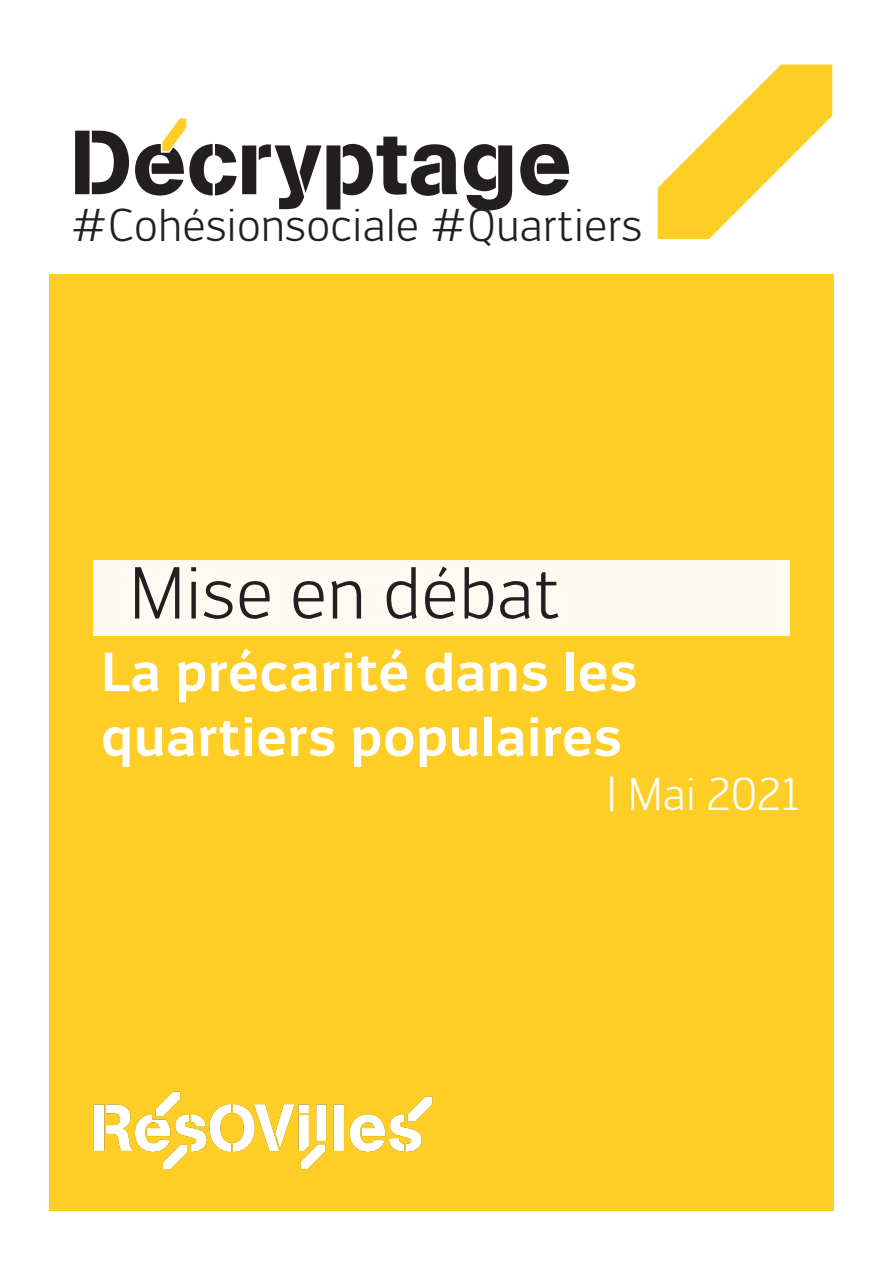
<style>
.page{position:relative;width:893px;height:1263px;background:#fff}
.page>*{position:absolute;margin:0;border:0;box-sizing:border-box;transform-origin:0 0}
.t1{font:90px "AG Book BQ Stencil";color:#231f20}
.t2{font:72px "Engel New Sans PRO";color:#231f20}
.Style_de_paragraphe{font:700 54px "Engel New Sans PRO";color:#fff}
.t3{font:45px "Engel New Sans PRO";color:#231f20}
.Style_de_paragraphe-2{font:45px "Engel New Sans PRO";color:#fff}
</style>
<div class="page">
<div style="left:49px;top:274px;width:785px;height:937px;background:#fecd26"></div>
<div style="left:93px;top:560px;width:697px;height:76px;background:#fef9f1"></div>
<svg style="left:658px;top:64px;width:174px;height:175px"></svg>
<svg style="left:162px;top:118px;width:25px;height:34px"></svg>
<img style="left:94px;top:1091px;width:339px;height:79px">
<p class="t1" style="left:70px;top:109px;width:503px">Decryptage</p>
<p class="t3" style="left:70px;top:198px;width:574px">#Cohésionsociale #Quartiers</p>
<p class="t2" style="left:129px;top:550px;width:433px">Mise en débat</p>
<p class="Style_de_paragraphe" style="left:101px;top:638px;width:538px">La précarité dans les</p>
<p class="Style_de_paragraphe" style="left:101px;top:703px;width:522px">quartiers populaires</p>
<p class="Style_de_paragraphe-2" style="left:607px;top:767px;width:194px">| Mai 2021</p>
</div>
